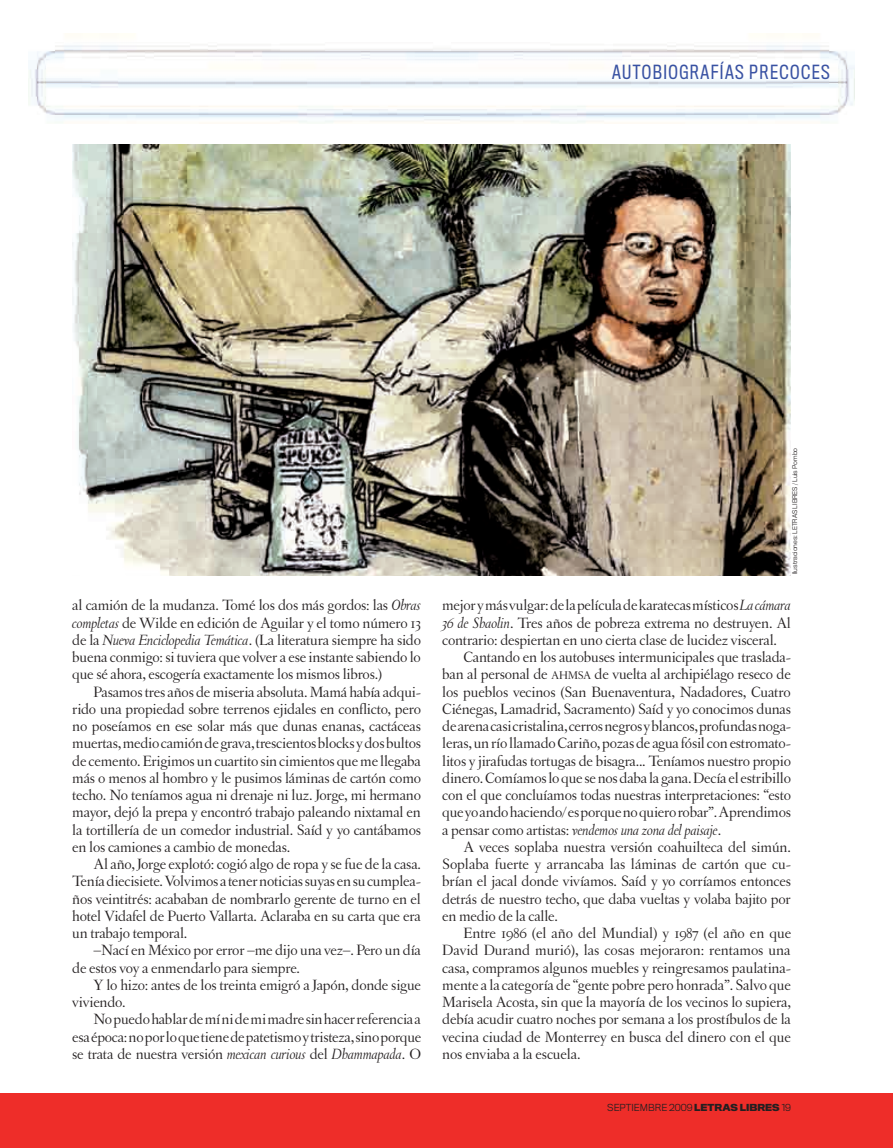
<style>
.page{position:relative;width:893px;height:1148px;background:#fff}
.page>*{position:absolute;margin:0;border:0;box-sizing:border-box;transform-origin:0 0}
.t1{font:18px "Titling Gothic FB Cond";letter-spacing:.08em;color:#3952a3}
.t2{font:15.75px/17.2px "Letras Oldstyle";letter-spacing:-.015em;color:#231f20;text-align:justify}
.t3{font:italic 15.75px "Letras Oldstyle";letter-spacing:-.015em;color:#231f20}
.t4{font:300 9px "Titling Gothic FB Normal";color:#231f20}
.t5{font:300 6px "Titling Gothic FB Normal";letter-spacing:-.01em;color:#231f20}
.s1{font-style:italic}
.s2{font-size:11.85px}
.s3{font-style:normal}
.s4{font-weight:700}
</style>
<div class="page">
<img style="left:72px;top:145px;width:718px;height:431px">
<img style="left:28px;top:45px;width:827px;height:78px">
<div style="left:0;top:1093px;width:893px;height:55px;background:#ee2d29"></div>
<p class="t1" style="left:612px;top:61px;width:219px">AUTOBIOGRAFÍAS PRECOCES</p>
<p class="t2" style="left:72px;top:597px;width:350px">al camión de la mudanza. Tomé los dos más gordos: las <span class="s1">Obras completas</span> de Wilde en edición de Aguilar y el tomo número 13 de la <span class="s1">Nueva Enciclopedia Temática</span>. (La literatura siempre ha sido buena conmigo: si tuviera que volver a ese instante sabiendo lo que sé ahora, escogería exactamente los mismos libros.)</p>
<p class="t2" style="left:72px;top:683px;width:350px;text-indent:21px">Pasamos tres años de miseria absoluta. Mamá había adqui&shy;rido una propiedad sobre terrenos ejidales en conflicto, pero no poseíamos en ese solar más que dunas enanas, cactáceas muertas, medio camión de grava, trescientos blocks y dos bultos de cemento. Erigimos un cuartito sin cimientos que me llegaba más o menos al hombro y le pusimos láminas de cartón como techo. No teníamos agua ni drenaje ni luz. Jorge, mi hermano mayor, dejó la prepa y encontró trabajo paleando nixtamal en la tortillería de un comedor industrial. Saíd y yo cantábamos en los camiones a cambio de monedas.</p>
<p class="t2" style="left:72px;top:855px;width:350px;text-indent:21px">Al año, Jorge explotó: cogió algo de ropa y se fue de la casa.<br>Tenía diecisiete. Volvimos a tener noticias suyas en su cumplea&shy;ños veintitrés: acababan de nombrarlo gerente de turno en el hotel Vidafel de Puerto Vallarta. Aclaraba en su carta que era un trabajo temporal.</p>
<p class="t2" style="left:72px;top:942px;width:350px;text-indent:21px">–Nací en México por error –me dijo una vez–. Pero un día de estos voy a enmendarlo para siempre.</p>
<p class="t2" style="left:72px;top:976px;width:350px;text-indent:21px">Y lo hizo: antes de los treinta emigró a Japón, donde sigue viviendo.</p>
<p class="t2" style="left:72px;top:1011px;width:351px;text-indent:21px">No puedo hablar de mí ni de mi madre sin hacer referencia a esa época: no por lo que tiene de patetismo y tristeza, sino porque se trata de nuestra versión <span class="s1">mexican curious</span> del <span class="s1">Dhammapada</span>. O</p>
<p class="t5" style="left:791px;top:574px;width:128px;rotate:-90deg">I LUSTRACIONES: LETRAS LIBRES / LUIS POMBO</p>
<p class="t2" style="left:442px;top:597px;width:350px">mejor y más vulgar: de la película de karatecas místicos <span class="s1">La cámara</span></p>
<p class="t2" style="left:442px;top:614px;width:350px"><span class="s1">36 de Shaolin</span>. Tres años de pobreza extrema no destruyen. Al</p>
<p class="t2" style="left:442px;top:631px;width:336px">contrario: despiertan en uno cierta clase de lucidez visceral.</p>
<p class="t2" style="left:463px;top:648px;width:329px">Cantando en los autobuses intermunicipales que traslada-</p>
<p class="t2" style="left:442px;top:666px;width:350px">ban al personal de <span class="s2">AHMSA</span> de vuelta al archipiélago reseco de</p>
<p class="t2" style="left:442px;top:683px;width:350px">los pueblos vecinos (San Buenaventura, Nadadores, Cuatro</p>
<p class="t2" style="left:442px;top:700px;width:350px">Ciénegas, Lamadrid, Sacramento) Saíd y yo conocimos dunas</p>
<p class="t2" style="left:442px;top:717px;width:350px">de arena casi cristalina, cerros negros y blancos, profundas noga-</p>
<p class="t2" style="left:442px;top:735px;width:350px">leras, un río llamado Cariño, pozas de agua fósil con estromato-</p>
<p class="t2" style="left:442px;top:752px;width:350px">litos y jirafudas tortugas de bisagra... Teníamos nuestro propio</p>
<p class="t2" style="left:442px;top:769px;width:350px">dinero. Comíamos lo que se nos daba la gana. Decía el estribillo</p>
<p class="t2" style="left:442px;top:786px;width:350px">con el que concluíamos todas nuestras interpretaciones: “esto</p>
<p class="t2" style="left:442px;top:804px;width:350px">que yo ando haciendo/ es porque no quiero robar”. Aprendimos</p>
<p class="t3" style="left:442px;top:821px;width:280px"><span class="s3">a pensar como artistas:</span> vendemos una zona del paisaje<span class="s3">.</span></p>
<p class="t2" style="left:463px;top:838px;width:329px">A veces soplaba nuestra versión coahuilteca del simún.</p>
<p class="t2" style="left:442px;top:855px;width:350px">Soplaba fuerte y arrancaba las láminas de cartón que cu-</p>
<p class="t2" style="left:442px;top:873px;width:350px">brían el jacal donde vivíamos. Saíd y yo corríamos entonces</p>
<p class="t2" style="left:442px;top:890px;width:350px">detrás de nuestro techo, que daba vueltas y volaba bajito por</p>
<p class="t2" style="left:442px;top:907px;width:117px">en medio de la calle.</p>
<p class="t2" style="left:463px;top:924px;width:329px">Entre 1986 (el año del Mundial) y 1987 (el año en que</p>
<p class="t2" style="left:442px;top:942px;width:350px">David Durand murió), las cosas mejoraron: rentamos una</p>
<p class="t2" style="left:442px;top:959px;width:350px">casa, compramos algunos muebles y reingresamos paulatina-</p>
<p class="t2" style="left:442px;top:976px;width:350px">mente a la categoría de “gente pobre pero honrada”. Salvo que</p>
<p class="t2" style="left:442px;top:993px;width:350px">Marisela Acosta, sin que la mayoría de los vecinos lo supiera,</p>
<p class="t2" style="left:442px;top:1011px;width:350px">debía acudir cuatro noches por semana a los prostíbulos de la</p>
<p class="t2" style="left:442px;top:1028px;width:350px">vecina ciudad de Monterrey en busca del dinero con el que</p>
<p class="t2" style="left:442px;top:1045px;width:140px">nos enviaba a la escuela.</p>
<p class="t4" style="left:607px;top:1102px;width:185px">SEPTIEMBRE 2009 <span class="s4">LETRAS LIBRES</span> 19</p>
</div>
